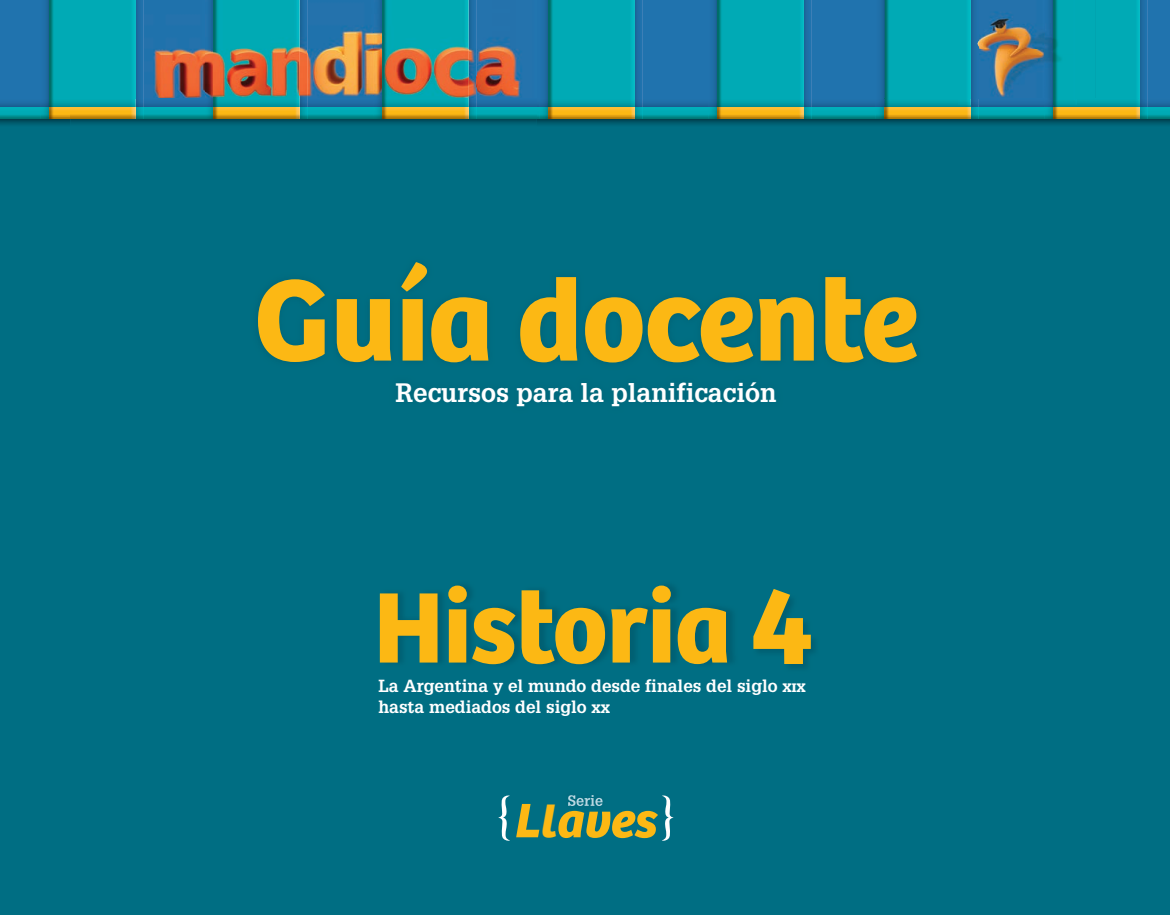
<style>
.page{position:relative;width:1170px;height:915px;background:#fff}
.page>*{position:absolute;margin:0;border:0;box-sizing:border-box;transform-origin:0 0}
.t1{font:700 120px "Bree";color:#fcb814}
.t2{font:700 103.8px "Bree";color:#fcb814}
.t3{font:italic 700 50.1px "Bree";color:#fcb814}
.t4{font:700 26.1px "Glypha LT Std";color:#fff}
.t5{font:700 17.1px "Glypha LT Std";color:#fff}
.t6{font:900 12px "Glypha LT Std";color:#fff}
.s1{font-family:"Fira Sans";font-weight:800;font-size:107.7px}
.s2{font-weight:900;font-size:12px}
.s3{font-size:46.65px}
</style>
<div class="page">
<div style="left:0;top:0;width:1169px;height:914px;background:#006e83"></div>
<svg style="left:498px;top:795px;width:12px;height:46px"></svg>
<svg style="left:662px;top:795px;width:12px;height:46px"></svg>
<img style="left:568px;top:799px;width:35px;height:7px">
<img style="left:568px;top:795px;width:34px;height:10px">
<img style="left:1094px;top:0;width:75px;height:99px">
<img style="left:536px;top:0;width:422px;height:99px">
<img style="left:0;top:0;width:70px;height:99px">
<img style="left:958px;top:0;width:136px;height:99px">
<svg style="left:1044px;top:0;width:29px;height:1px"></svg>
<img style="left:0;top:99px;width:1169px;height:26px">
<img style="left:0;top:99px;width:41px;height:21px">
<img style="left:979px;top:99px;width:65px;height:20px">
<img style="left:812px;top:99px;width:63px;height:20px">
<img style="left:643px;top:99px;width:65px;height:20px">
<img style="left:1094px;top:99px;width:44px;height:20px">
<img style="left:885px;top:99px;width:73px;height:20px">
<img style="left:70px;top:100px;width:64px;height:19px">
<img style="left:978px;top:119px;width:66px;height:1px">
<img style="left:811px;top:119px;width:64px;height:1px">
<img style="left:642px;top:119px;width:66px;height:1px">
<img style="left:1053px;top:119px;width:85px;height:1px">
<svg style="left:1138px;top:99px;width:31px;height:21px"></svg>
<svg style="left:708px;top:99px;width:10px;height:21px"></svg>
<img style="left:717px;top:119px;width:85px;height:1px">
<svg style="left:802px;top:99px;width:10px;height:21px"></svg>
<svg style="left:875px;top:99px;width:10px;height:21px"></svg>
<img style="left:884px;top:119px;width:85px;height:1px">
<svg style="left:536px;top:99px;width:13px;height:21px"></svg>
<img style="left:548px;top:119px;width:85px;height:1px">
<svg style="left:633px;top:99px;width:10px;height:21px"></svg>
<svg style="left:41px;top:99px;width:29px;height:21px"></svg>
<img style="left:1053px;top:1px;width:23px;height:98px">
<img style="left:977px;top:1px;width:1px;height:98px">
<svg style="left:1044px;top:99px;width:50px;height:21px"></svg>
<svg style="left:958px;top:99px;width:21px;height:21px"></svg>
<img style="left:70px;top:120px;width:466px;height:5px">
<img style="left:70px;top:0;width:466px;height:100px">
<img style="left:383px;top:99px;width:84px;height:20px">
<img style="left:215px;top:99px;width:83px;height:20px">
<img style="left:477px;top:99px;width:59px;height:20px">
<img style="left:308px;top:99px;width:66px;height:20px">
<img style="left:144px;top:99px;width:61px;height:20px">
<img style="left:476px;top:119px;width:60px;height:1px">
<img style="left:307px;top:119px;width:67px;height:1px">
<img style="left:143px;top:119px;width:62px;height:1px">
<svg style="left:374px;top:99px;width:9px;height:21px"></svg>
<img style="left:382px;top:119px;width:85px;height:1px">
<svg style="left:467px;top:99px;width:10px;height:21px"></svg>
<svg style="left:205px;top:99px;width:10px;height:21px"></svg>
<img style="left:214px;top:119px;width:84px;height:1px">
<svg style="left:298px;top:99px;width:10px;height:21px"></svg>
<img style="left:70px;top:119px;width:64px;height:1px">
<svg style="left:134px;top:99px;width:10px;height:21px"></svg>
<h1 class="t1" style="left:254px;top:248px;width:665px">Guía docente</h1>
<h3 class="t4" style="left:395px;top:376px;width:382px">Recursos para la planificación</h3>
<h2 class="t2" style="left:374px;top:565px;width:440px">Historia <span class="s1">4</span></h2>
<p class="t5" style="left:378px;top:675px;width:401px">La Argentina y el mundo desde finales del siglo</p>
<p class="t6" style="left:782px;top:680px;width:25px">XIX</p>
<p class="t5" style="left:378px;top:696px;width:233px">hasta mediados del siglo <span class="s2">XX</span></p>
<h3 class="t3" style="left:513px;top:790px;width:144px">L<span class="s3">l</span>aves</h3>
</div>
